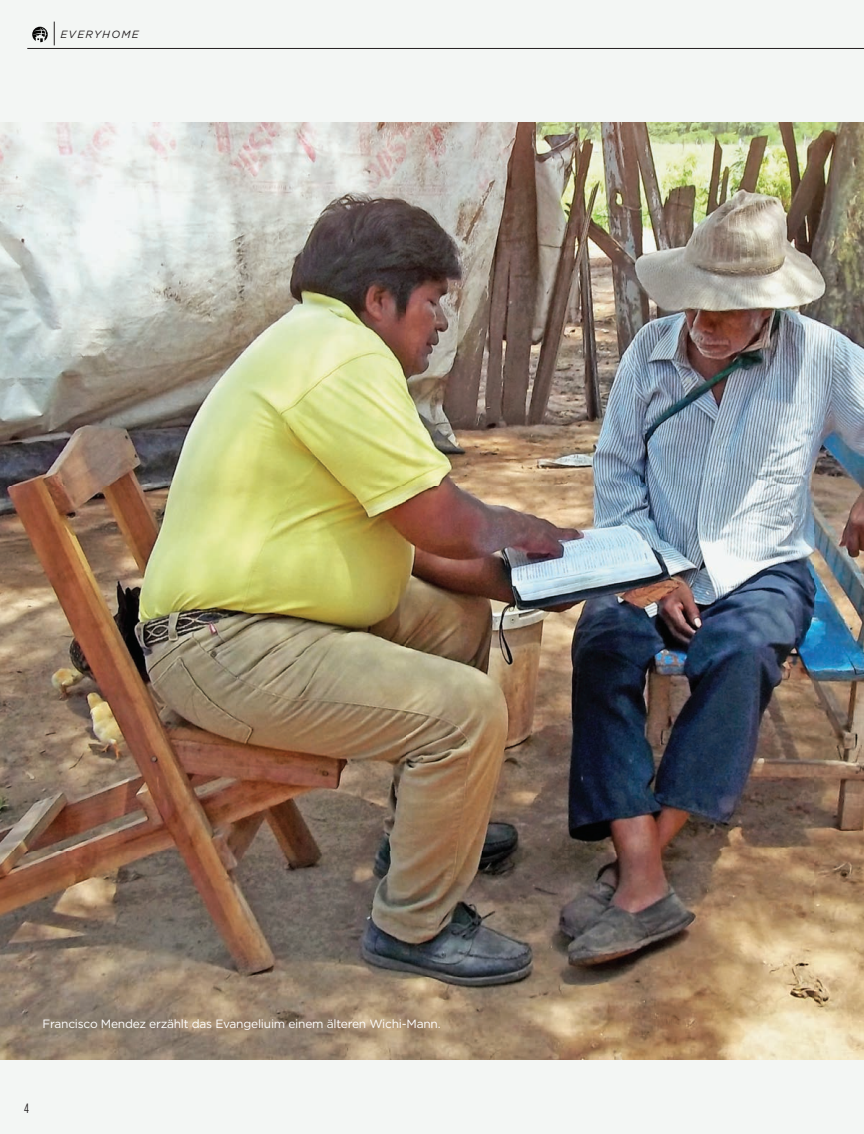
<style>
.page{position:relative;width:864px;height:1134px;background:#f3f6f4}
.page>*{position:absolute;margin:0;border:0;box-sizing:border-box;transform-origin:0 0}
.t1{font:13.5px "Gotham Condensed";color:#231f20}
.t2{font:12px "Gotham";letter-spacing:-.02em;color:#fff}
.t3{font:italic 10.5px "Gotham";letter-spacing:.12em;color:#231f20}
</style>
<div class="page">
<hr style="left:27px;top:48px;width:837px;height:1px;background:#231f20">
<svg style="left:54px;top:22px;width:1px;height:23px"></svg>
<svg style="left:32px;top:27px;width:16px;height:15px"></svg>
<img style="left:0;top:123px;width:864px;height:936px">
<p class="t3" style="left:61px;top:28px;width:80px">EVERYHOME</p>
<p class="t2" style="left:43px;top:1016px;width:400px">Francisco Mendez erzählt das Evangeliuim einem älteren Wichi-Mann.</p>
<p class="t1" style="left:24px;top:1101px;width:6px">4</p>
</div>
